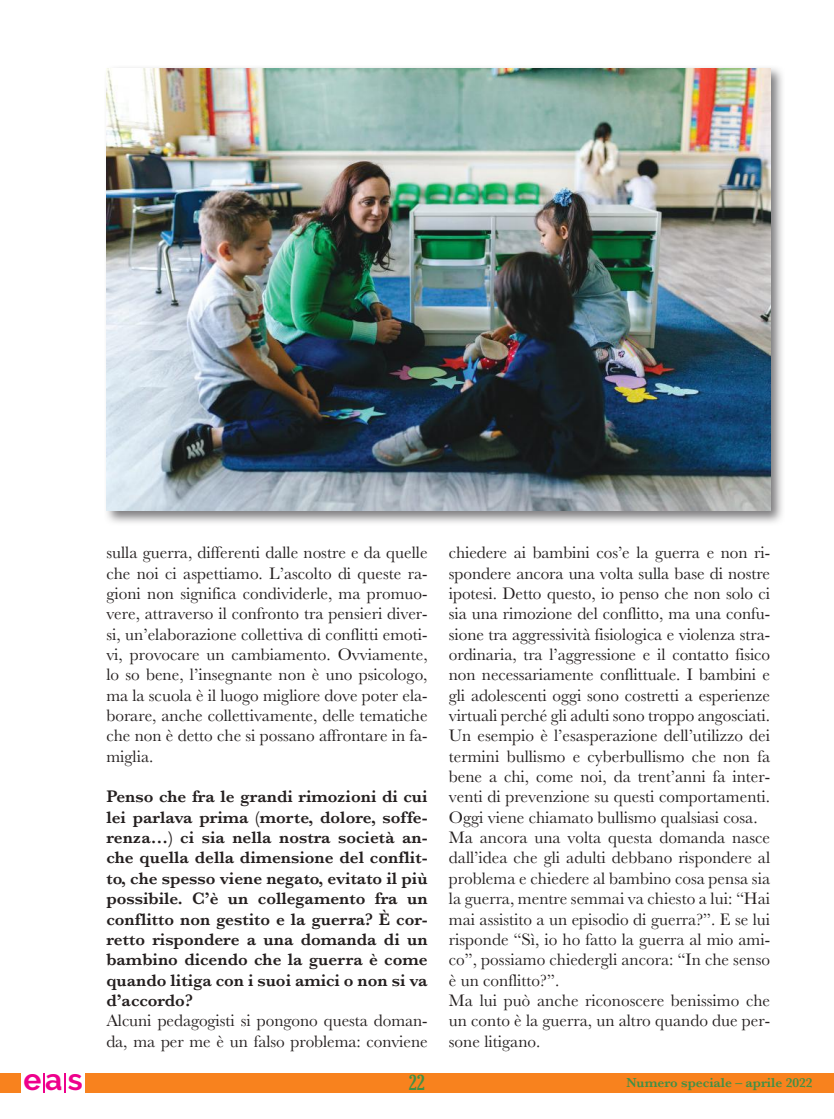
<style>
.page{position:relative;width:834px;height:1119px;background:#fff}
.page>*{position:absolute;margin:0;border:0;box-sizing:border-box;transform-origin:0 0}
.t1{font:700 30px "Raleway";color:#ee008c}
.t2{font:extra-condensed 21px "Gloucester";color:#419045}
.t3{font:17.25px/20.4px "Baskerville";color:#241f1f}
.t4{font:600 17.25px/20.4px "Baskerville";color:#241f1f;text-align:justify}
.t5{font:600 13.5px "Baskerville";color:#419045}
</style>
<div class="page">
<svg style="left:833px;top:1073px;width:1px;height:18px"></svg>
<div style="left:0;top:1072px;width:833px;height:19px;background:#f8821e"></div>
<div style="left:21px;top:1072px;width:64px;height:19px;background:#fff"></div>
<svg style="left:43px;top:1073px;width:1px;height:18px"></svg>
<svg style="left:64px;top:1073px;width:1px;height:18px"></svg>
<svg style="left:106px;top:67px;width:677px;height:456px"></svg>
<img style="left:106px;top:68px;width:664px;height:442px">
<p class="t3" style="left:106px;top:542px;width:323px;text-align:justify">sulla guerra, differenti dalle nostre e da quelle che noi ci aspettiamo. L’ascolto di queste ra&shy;gioni non significa condividerle, ma promuo&shy;vere, attraverso il confronto tra pensieri diver&shy;si, un’elaborazione collettiva di conflitti emoti&shy;vi, provocare un cambiamento. Ovviamente, lo so bene, l’insegnante non è uno psicologo, ma la scuola è il luogo migliore dove poter ela&shy;borare, anche collettivamente, delle tematiche che non è detto che si possano affrontare in fa&shy;miglia.</p>
<p class="t4" style="left:106px;top:786px;width:323px">Penso che fra le grandi rimozioni di cui lei parlava prima (morte, dolore, soffe&shy;renza…) ci sia nella nostra società an&shy;che quella della dimensione del conflit&shy;to, che spesso viene negato, evitato il più possibile. C’è un collegamento fra un conflitto non gestito e la guerra? È cor&shy;retto rispondere a una domanda di un bambino dicendo che la guerra è come quando litiga con i suoi amici o non si va d’accordo?</p>
<p class="t3" style="left:106px;top:1010px;width:323px">Alcuni pedagogisti si pongono questa doman&shy;da, ma per me è un falso problema: conviene</p>
<p class="t3" style="left:449px;top:542px;width:323px">chiedere ai bambini cos’e la guerra e non ri&shy;spondere ancora una volta sulla base di nostre ipotesi. Detto questo, io penso che non solo ci sia una rimozione del conflitto, ma una confu&shy;sione tra aggressività fisiologica e violenza stra&shy;ordinaria, tra l’aggressione e il contatto fisico non necessariamente conflittuale. I bambini e gli adolescenti oggi sono costretti a esperienze virtuali perché gli adulti sono troppo angosciati.<br>Un esempio è l’esasperazione dell’utilizzo dei termini bullismo e cyberbullismo che non fa bene a chi, come noi, da trent’anni fa inter&shy;venti di prevenzione su questi comportamenti.<br>Oggi viene chiamato bullismo qualsiasi cosa.<br>Ma ancora una volta questa domanda nasce dall’idea che gli adulti debbano rispondere al problema e chiedere al bambino cosa pensa sia la guerra, mentre semmai va chiesto a lui: “Hai mai assistito a un episodio di guerra?”. E se lui risponde “Sì, io ho fatto la guerra al mio ami&shy;co”, possiamo chiedergli ancora: “In che senso è un conflitto?”.<br>Ma lui può anche riconoscere benissimo che un conto è la guerra, un altro quando due per&shy;sone litigano.</p>
<h1 class="t1" style="left:23px;top:1062px;width:61px">ea s</h1>
<p class="t2" style="left:409px;top:1070px;width:18px">22</p>
<p class="t5" style="left:626px;top:1074px;width:188px">Numero speciale – aprile 2022</p>
</div>
